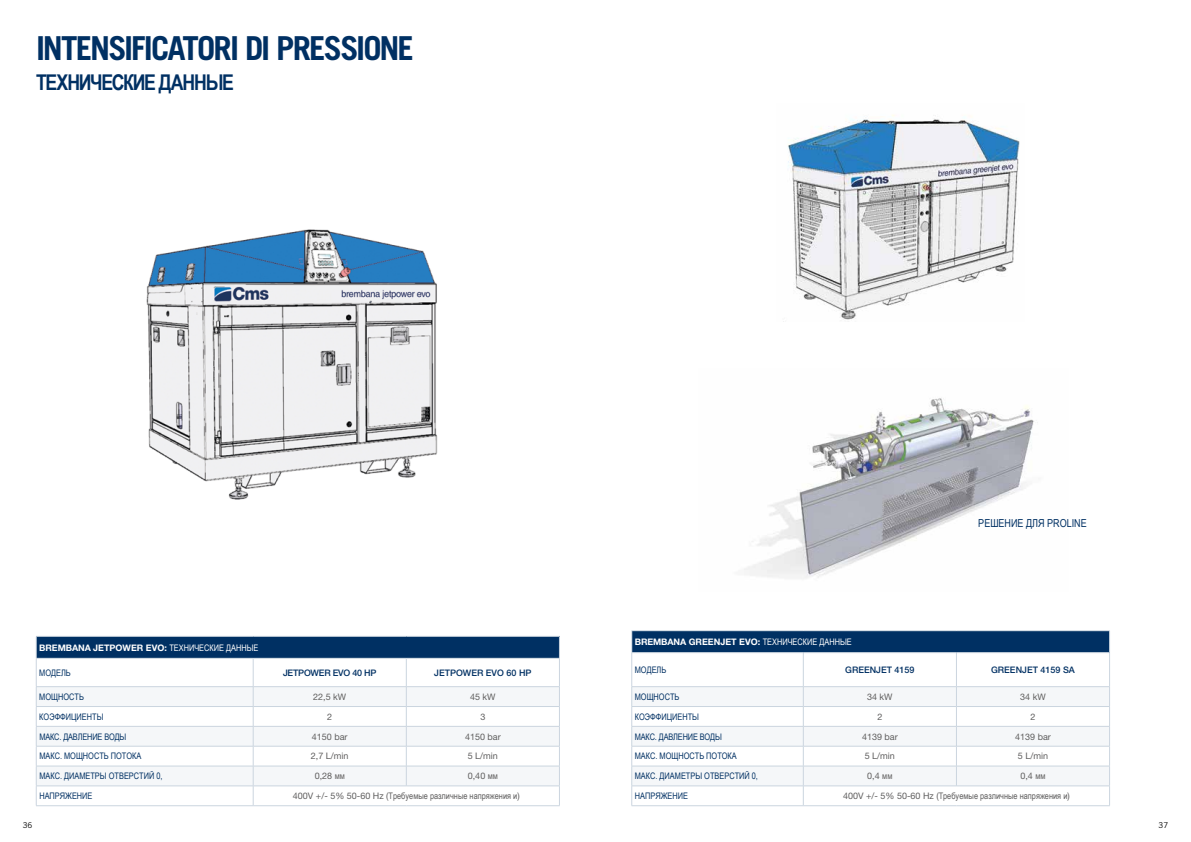
<style>
.page{position:relative;width:1191px;height:842px;background:#fff}
.page>*{position:absolute;margin:0;border:0;box-sizing:border-box;transform-origin:0 0}
.t1{font:700 33px "Trade Gothic LT Std";letter-spacing:-.06em;color:#003063}
.t2{font:700 21.7px "Arial Narrow";letter-spacing:-.055em;color:#003063}
.t3{font:11px "Arial Narrow";color:#003063}
.t4{font:9px "Arial Narrow";color:#003063}
.t5{font:9px "Helvetica Neue LT Std";color:#5f5e5e}
.t6{font:9px "Arial Narrow";color:#5f5e5e}
.t7{font:700 9px "Helvetica Neue LT Std";color:#fff}
.t8{font:500 9px "Helvetica Neue LT Std";color:#003063}
.t9{font:500 9px "Helvetica Neue LT Std";letter-spacing:-.025em;color:#003063}
.t10{font:8px "Trade Gothic LT Std";color:#000}
.s1{font-family:"Arial Narrow";font-weight:400}
.s2{font-family:"Arial Narrow"}
.s3{font-family:"Helvetica Neue LT Std"}
</style>
<div class="page">
<img style="left:744px;top:398px;width:294px;height:181px">
<div style="left:36px;top:636px;width:523px;height:22px;background:#003063"></div>
<svg style="left:37px;top:687px;width:522px;height:99px;fill:#f5f7f9"></svg>
<hr style="left:36px;top:636px;width:217px;height:1px;background:#cbd5df">
<hr style="left:253px;top:636px;width:153px;height:1px;background:#cbd5df">
<hr style="left:406px;top:636px;width:153px;height:1px;background:#cbd5df">
<hr style="left:36px;top:658px;width:217px;height:1px;background:#cbd5df">
<hr style="left:253px;top:658px;width:153px;height:1px;background:#cbd5df">
<hr style="left:406px;top:658px;width:153px;height:1px;background:#cbd5df">
<hr style="left:36px;top:686px;width:217px;height:1px;background:#cbd5df">
<hr style="left:253px;top:686px;width:153px;height:1px;background:#cbd5df">
<hr style="left:406px;top:686px;width:153px;height:1px;background:#cbd5df">
<hr style="left:36px;top:706px;width:217px;height:1px;background:#cbd5df">
<hr style="left:253px;top:706px;width:153px;height:1px;background:#cbd5df">
<hr style="left:406px;top:706px;width:153px;height:1px;background:#cbd5df">
<hr style="left:36px;top:726px;width:217px;height:1px;background:#cbd5df">
<hr style="left:253px;top:726px;width:153px;height:1px;background:#cbd5df">
<hr style="left:406px;top:726px;width:153px;height:1px;background:#cbd5df">
<hr style="left:36px;top:746px;width:217px;height:1px;background:#cbd5df">
<hr style="left:253px;top:746px;width:153px;height:1px;background:#cbd5df">
<hr style="left:406px;top:746px;width:153px;height:1px;background:#cbd5df">
<hr style="left:36px;top:766px;width:217px;height:1px;background:#cbd5df">
<hr style="left:253px;top:766px;width:153px;height:1px;background:#cbd5df">
<hr style="left:406px;top:766px;width:153px;height:1px;background:#cbd5df">
<svg style="left:406px;top:659px;width:1px;height:127px"></svg>
<hr style="left:36px;top:786px;width:217px;height:1px;background:#cbd5df">
<svg style="left:36px;top:637px;width:1px;height:168px"></svg>
<hr style="left:253px;top:786px;width:153px;height:1px;background:#cbd5df">
<svg style="left:253px;top:659px;width:1px;height:146px"></svg>
<hr style="left:406px;top:786px;width:153px;height:1px;background:#cbd5df">
<svg style="left:559px;top:637px;width:1px;height:168px"></svg>
<hr style="left:36px;top:805px;width:217px;height:1px;background:#cbd5df">
<hr style="left:253px;top:805px;width:153px;height:1px;background:#cbd5df">
<hr style="left:406px;top:805px;width:153px;height:1px;background:#cbd5df">
<div style="left:632px;top:631px;width:477px;height:22px;background:#003063"></div>
<svg style="left:632px;top:687px;width:477px;height:99px;fill:#f5f7f9"></svg>
<hr style="left:631px;top:652px;width:172px;height:1px;background:#cbd5df">
<hr style="left:631px;top:653px;width:1px;height:33px;background:#cbd5df">
<hr style="left:803px;top:653px;width:1px;height:33px;background:#cbd5df">
<hr style="left:631px;top:686px;width:172px;height:1px;background:#cbd5df">
<hr style="left:631px;top:706px;width:172px;height:1px;background:#cbd5df">
<hr style="left:631px;top:726px;width:172px;height:1px;background:#cbd5df">
<hr style="left:631px;top:746px;width:172px;height:1px;background:#cbd5df">
<hr style="left:631px;top:766px;width:172px;height:1px;background:#cbd5df">
<hr style="left:631px;top:786px;width:172px;height:1px;background:#cbd5df">
<svg style="left:631px;top:687px;width:1px;height:118px"></svg>
<svg style="left:803px;top:687px;width:1px;height:118px"></svg>
<hr style="left:631px;top:805px;width:172px;height:1px;background:#cbd5df">
<hr style="left:631px;top:630px;width:172px;height:1px;background:#cbd5df">
<svg style="left:631px;top:631px;width:1px;height:21px"></svg>
<hr style="left:803px;top:630px;width:153px;height:1px;background:#cbd5df">
<hr style="left:956px;top:630px;width:153px;height:1px;background:#cbd5df">
<svg style="left:1109px;top:631px;width:1px;height:21px"></svg>
<hr style="left:803px;top:652px;width:153px;height:1px;background:#cbd5df">
<hr style="left:956px;top:652px;width:153px;height:1px;background:#cbd5df">
<hr style="left:956px;top:653px;width:1px;height:33px;background:#cbd5df">
<hr style="left:1109px;top:653px;width:1px;height:33px;background:#cbd5df">
<hr style="left:803px;top:686px;width:153px;height:1px;background:#cbd5df">
<hr style="left:956px;top:686px;width:153px;height:1px;background:#cbd5df">
<hr style="left:803px;top:706px;width:153px;height:1px;background:#cbd5df">
<hr style="left:956px;top:706px;width:153px;height:1px;background:#cbd5df">
<hr style="left:803px;top:726px;width:153px;height:1px;background:#cbd5df">
<hr style="left:956px;top:726px;width:153px;height:1px;background:#cbd5df">
<hr style="left:803px;top:746px;width:153px;height:1px;background:#cbd5df">
<hr style="left:956px;top:746px;width:153px;height:1px;background:#cbd5df">
<hr style="left:803px;top:766px;width:153px;height:1px;background:#cbd5df">
<hr style="left:956px;top:766px;width:153px;height:1px;background:#cbd5df">
<svg style="left:956px;top:687px;width:1px;height:99px"></svg>
<hr style="left:803px;top:786px;width:153px;height:1px;background:#cbd5df">
<hr style="left:956px;top:786px;width:153px;height:1px;background:#cbd5df">
<svg style="left:1109px;top:687px;width:1px;height:118px"></svg>
<hr style="left:803px;top:805px;width:153px;height:1px;background:#cbd5df">
<hr style="left:956px;top:805px;width:153px;height:1px;background:#cbd5df">
<img style="left:788px;top:115px;width:232px;height:205px">
<img style="left:146px;top:229px;width:292px;height:271px">
<h1 class="t1" style="left:36px;top:28px;width:379px">INTENSIFICATORI DI PRESSIONE</h1>
<h2 class="t2" style="left:36px;top:66px;width:199px">ТЕХНИЧЕСКИЕ ДАННЫЕ</h2>
<p class="t7" style="left:39px;top:642px;width:221px">BREMBANA JETPOWER EVO: <span class="s1">ТЕХНИЧЕСКИЕ ДАННЫЕ</span></p>
<p class="t4" style="left:39px;top:666px;width:33px">МОДЕЛЬ</p>
<p class="t9" style="left:283px;top:667px;width:95px">JETPOWER EVO 40 HP</p>
<p class="t8" style="left:434px;top:667px;width:99px">JETPOWER EVO 60 HP</p>
<p class="t4" style="left:39px;top:690px;width:46px">МОЩНОСТЬ</p>
<p class="t5" style="left:313px;top:691px;width:35px">22,5 kW</p>
<p class="t5" style="left:470px;top:691px;width:27px">45 kW</p>
<p class="t4" style="left:39px;top:710px;width:66px">КОЭФФИЦИЕНТЫ</p>
<p class="t5" style="left:327px;top:711px;width:7px">2</p>
<p class="t5" style="left:480px;top:711px;width:7px">3</p>
<p class="t4" style="left:39px;top:730px;width:89px">МАКС. ДАВЛЕНИЕ ВОДЫ</p>
<p class="t5" style="left:312px;top:731px;width:37px">4150 bar</p>
<p class="t5" style="left:465px;top:731px;width:37px">4150 bar</p>
<p class="t4" style="left:39px;top:750px;width:103px">МАКС. МОЩНОСТЬ ПОТОКА</p>
<p class="t5" style="left:311px;top:751px;width:39px">2,7 L/min</p>
<p class="t5" style="left:468px;top:751px;width:32px">5 L/min</p>
<p class="t4" style="left:39px;top:769px;width:125px">МАКС. ДИАМЕТРЫ ОТВЕРСТИЙ 0,</p>
<p class="t5" style="left:315px;top:771px;width:32px">0,28 <span class="s2">мм</span></p>
<p class="t5" style="left:468px;top:771px;width:32px">0,40 <span class="s2">мм</span></p>
<p class="t4" style="left:39px;top:789px;width:55px">НАПРЯЖЕНИЕ</p>
<p class="t6" style="left:293px;top:789px;width:228px"><span class="s3">400V +/- 5% 50-60 Hz (</span>Требуемые различные напряжения и<span class="s3">)</span></p>
<p class="t3" style="left:978px;top:515px;width:110px">РЕШЕНИЕ ДЛЯ PROLINE</p>
<p class="t7" style="left:635px;top:636px;width:218px">BREMBANA GREENJET EVO: <span class="s1">ТЕХНИЧЕСКИЕ ДАННЫЕ</span></p>
<p class="t4" style="left:635px;top:663px;width:33px">МОДЕЛЬ</p>
<p class="t8" style="left:845px;top:664px;width:71px">GREENJET 4159</p>
<p class="t8" style="left:991px;top:664px;width:85px">GREENJET 4159 SA</p>
<p class="t4" style="left:635px;top:690px;width:46px">МОЩНОСТЬ</p>
<p class="t5" style="left:867px;top:691px;width:27px">34 kW</p>
<p class="t5" style="left:1020px;top:691px;width:27px">34 kW</p>
<p class="t4" style="left:635px;top:710px;width:66px">КОЭФФИЦИЕНТЫ</p>
<p class="t5" style="left:877px;top:711px;width:7px">2</p>
<p class="t5" style="left:1030px;top:711px;width:7px">2</p>
<p class="t4" style="left:635px;top:730px;width:89px">МАКС. ДАВЛЕНИЕ ВОДЫ</p>
<p class="t5" style="left:862px;top:731px;width:37px">4139 bar</p>
<p class="t5" style="left:1015px;top:731px;width:37px">4139 bar</p>
<p class="t4" style="left:635px;top:750px;width:103px">МАКС. МОЩНОСТЬ ПОТОКА</p>
<p class="t5" style="left:864px;top:751px;width:32px">5 L/min</p>
<p class="t5" style="left:1018px;top:751px;width:32px">5 L/min</p>
<p class="t4" style="left:635px;top:769px;width:125px">МАКС. ДИАМЕТРЫ ОТВЕРСТИЙ 0,</p>
<p class="t5" style="left:867px;top:771px;width:27px">0,4 <span class="s2">мм</span></p>
<p class="t5" style="left:1020px;top:771px;width:27px">0,4 <span class="s2">мм</span></p>
<p class="t4" style="left:635px;top:789px;width:55px">НАПРЯЖЕНИЕ</p>
<p class="t6" style="left:843px;top:789px;width:228px"><span class="s3">400V +/- 5% 50-60 Hz (</span>Требуемые различные напряжения и<span class="s3">)</span></p>
<p class="t10" style="left:23px;top:820px;width:11px">36</p>
<p class="t10" style="left:1158px;top:820px;width:11px">37</p>
</div>
